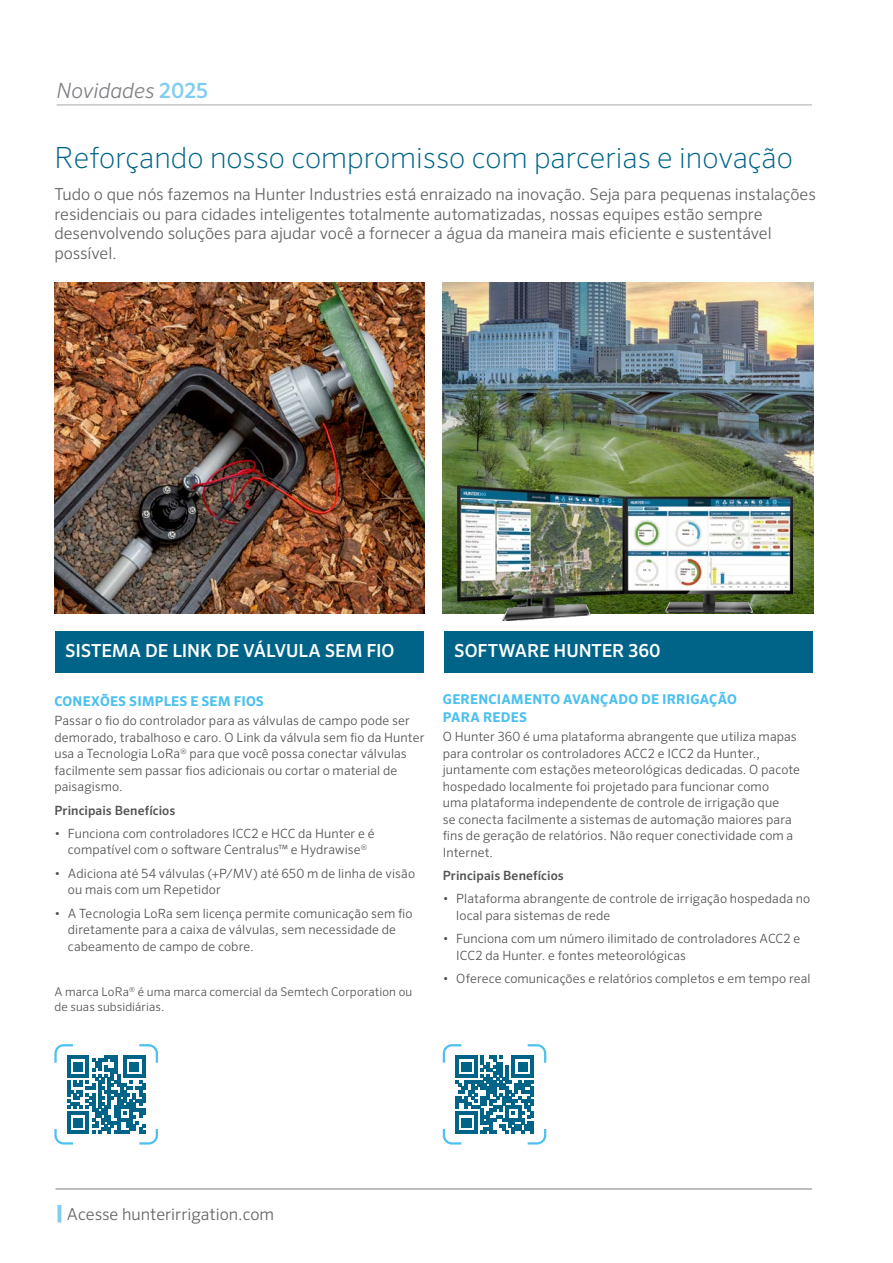
<style>
.page{position:relative;width:893px;height:1263px;background:#fff}
.page>*{position:absolute;margin:0;border:0;box-sizing:border-box;transform-origin:0 0}
.t1{font:200 29.25px "Sero Pro";color:#006488}
.t2{font:italic 300 21px "Sero Pro";color:#808285}
.t3{font:500 18px "Sero Pro";letter-spacing:-.005em;color:#fff}
.t4{font:300 16.5px/19.5px "Sero Pro";color:#636466}
.t5{font:700 13.5px/18px "Sero Pro";letter-spacing:.015em;color:#4cc0ef}
.t6{font:300 12.75px/16.5px "Sero Pro";letter-spacing:.01em;color:#515254}
.t7{font:500 12.75px "Sero Pro";letter-spacing:.005em;color:#515254}
.t8{font:300 12px/15px "Sero Pro";letter-spacing:.01em;color:#515254}
.s1{font-weight:500;font-style:normal;color:#81cdf2}
.s2{font-weight:900;font-size:19.5px;color:#81cdf2}
</style>
<div class="page">
<hr style="left:57px;top:105px;width:755px;height:1px;background:#a7a9ac">
<hr style="left:55px;top:1188px;width:757px;height:2px;background:#a7a9ac">
<img style="left:54px;top:283px;width:371px;height:330px">
<img style="left:443px;top:283px;width:370px;height:330px">
<div style="left:55px;top:631px;width:369px;height:42px;background:#006488"></div>
<div style="left:444px;top:631px;width:369px;height:42px;background:#006488"></div>
<svg style="left:54px;top:1044px;width:104px;height:100px"></svg>
<svg style="left:443px;top:1044px;width:103px;height:100px"></svg>
<img style="left:457px;top:486px;width:336px;height:134px">
<h2 class="t2" style="left:57px;top:78px;width:153px">Novidades <span class="s1">2025</span></h2>
<h1 class="t1" style="left:54px;top:141px;width:740px">Reforçando nosso compromisso com parcerias e inovação</h1>
<p class="t4" style="left:54px;top:185px;width:763px">Tudo o que nós fazemos na Hunter Industries está enraizado na inovação. Seja para pequenas instalações residenciais ou para cidades inteligentes totalmente automatizadas, nossas equipes estão sempre desenvolvendo soluções para ajudar você a fornecer a água da maneira mais eficiente e sustentável possível.</p>
<h3 class="t3" style="left:65px;top:640px;width:331px">SISTEMA DE LINK DE VÁLVULA SEM FIO</h3>
<h3 class="t3" style="left:454px;top:640px;width:208px">SOFTWARE HUNTER 360</h3>
<p class="t5" style="left:54px;top:692px;width:211px">CONEXÕES SIMPLES E SEM FIOS</p>
<p class="t6" style="left:54px;top:713px;width:371px">Passar o fio do controlador para as válvulas de campo pode ser demorado, trabalhoso e caro. O Link da válvula sem fio da Hunter usa a Tecnologia LoRa<sup>®</sup> para que você possa conectar válvulas facilmente sem passar fios adicionais ou cortar o material de paisagismo.</p>
<p class="t7" style="left:54px;top:802px;width:122px">Principais Benefícios</p>
<p class="t6" style="left:54px;top:825px;width:322px;text-align:center">• Funciona com controladores ICC2 e HCC da Hunter e é compatível com o software Centralus™ e Hydrawise<sup>®</sup></p>
<p class="t6" style="left:68px;top:865px;width:349px;text-indent:-14px">• Adiciona até 54 válvulas (+P/MV) até 650 m de linha de visão ou mais com um Repetidor</p>
<p class="t6" style="left:68px;top:905px;width:346px;text-indent:-14px">• A Tecnologia LoRa sem licença permite comunicação sem fio diretamente para a caixa de válvulas, sem necessidade de cabeamento de campo de cobre.</p>
<p class="t8" style="left:54px;top:984px;width:359px">A marca LoRa<sup>®</sup> é uma marca comercial da Semtech Corporation ou de suas subsidiárias.</p>
<p class="t5" style="left:443px;top:690px;width:295px">GERENCIAMENTO AVANÇADO DE IRRIGAÇÃO<br>PARA REDES</p>
<p class="t6" style="left:443px;top:728px;width:359px">O Hunter 360 é uma plataforma abrangente que utiliza mapas para controlar os controladores ACC2 e ICC2 da Hunter., juntamente com estações meteorológicas dedicadas. O pacote hospedado localmente foi projetado para funcionar como<br>uma plataforma independente de controle de irrigação que<br>se conecta facilmente a sistemas de automação maiores para fins de geração de relatórios. Não requer conectividade com a Internet.</p>
<p class="t7" style="left:443px;top:868px;width:122px">Principais Benefícios</p>
<p class="t6" style="left:456px;top:890px;width:355px;text-indent:-14px">• Plataforma abrangente de controle de irrigação hospedada no local para sistemas de rede</p>
<p class="t6" style="left:456px;top:930px;width:346px;text-indent:-14px">• Funciona com um número ilimitado de controladores ACC2 e<br>ICC2 da Hunter. e fontes meteorológicas</p>
<p class="t6" style="left:443px;top:970px;width:369px">• Oferece comunicações e relatórios completos e em tempo real</p>
<p class="t4" style="left:55px;top:1204px;width:220px"><span class="s2">|</span> Acesse hunterirrigation.com</p>
</div>
